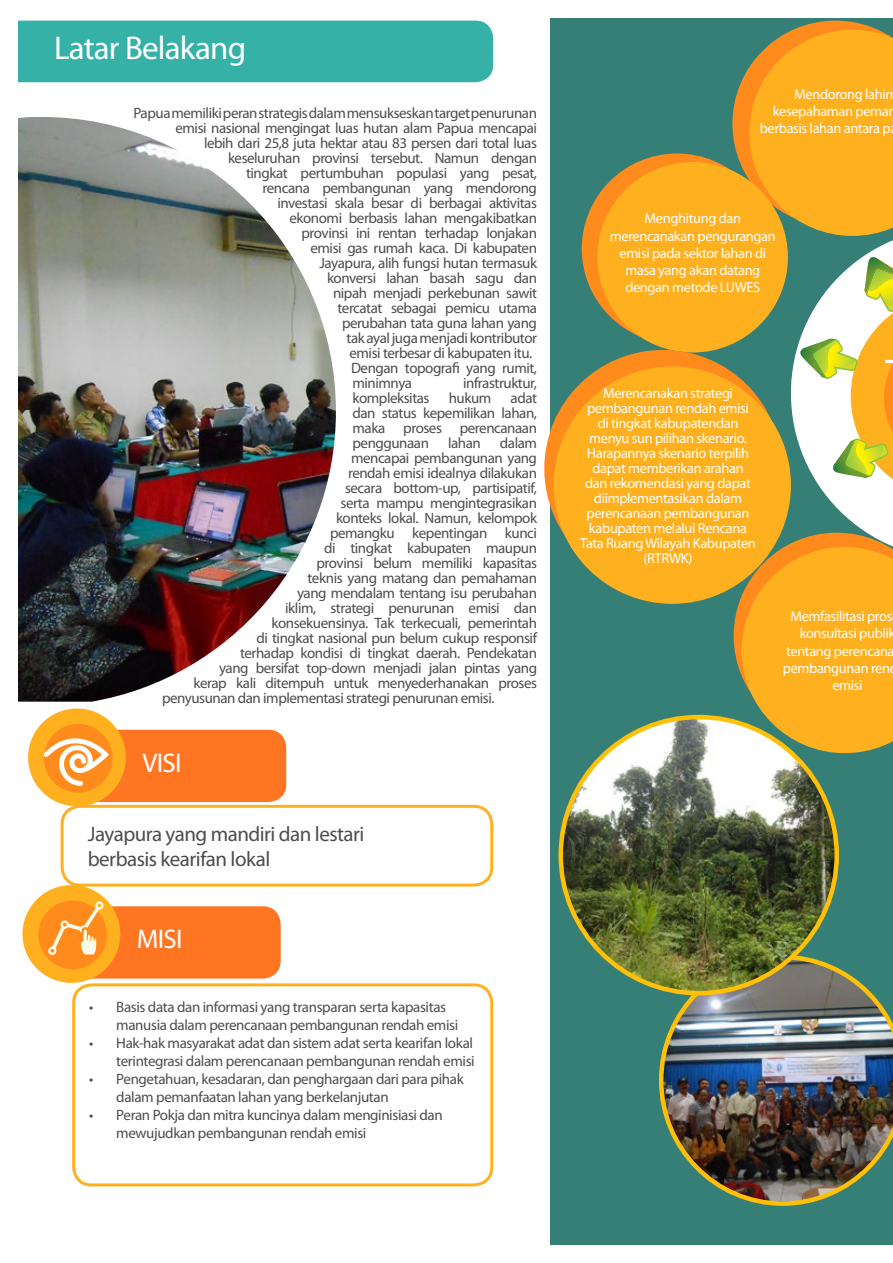
<style>
.page{position:relative;width:893px;height:1263px;background:#fff}
.page>*{position:absolute;margin:0;border:0;box-sizing:border-box;transform-origin:0 0}
.t1{font:33px "Myriad Pro";letter-spacing:-.025em;color:#fff}
.t2{font:27px "Myriad Pro";letter-spacing:-.025em;color:#fff}
.t3{font:21px/25.2px "Myriad Pro";letter-spacing:-.025em;color:#4d4d4d}
.t4{font:15px/18px "Myriad Pro";letter-spacing:-.03em;color:#4d4d4d}
.t5{font:14.4px/15px "Myriad Pro";letter-spacing:-.025em;color:#fff;text-align:center}
</style>
<div class="page">
<div style="left:551px;top:0;width:342px;height:1263px;background:#357f77"></div>
<img style="left:18px;top:117px;width:318px;height:585px">
<div style="left:18px;top:21px;width:475px;height:61px;background:#35b1a8"></div>
<div style="left:582px;top:153px;width:190px;height:191px;background:#ff8b1d;border-radius:50%"></div>
<div style="left:597px;top:162px;width:191px;height:191px;background:#ffb01f;border-radius:50%"></div>
<svg style="left:732px;top:21px;width:161px;height:732px"></svg>
<div style="left:544px;top:350px;width:238px;height:237px;background:#ff8b1d;border-radius:50%"></div>
<div style="left:553px;top:366px;width:238px;height:238px;background:#ffb01f;border-radius:50%"></div>
<div style="left:72px;top:983px;width:421px;height:203px;border:3px solid #ffb01f;border-radius:18px"></div>
<div style="left:57px;top:906px;width:224px;height:72px;background:#ff7521;border-radius:18px"></div>
<div style="left:23px;top:885px;width:97px;height:98px;background:#ffb01f;border-radius:50%"></div>
<div style="left:38px;top:900px;width:69px;height:69px;background:#ff8b1d;border-radius:50%"></div>
<svg style="left:48px;top:901px;width:56px;height:54px"></svg>
<img style="left:659px;top:955px;width:234px;height:251px">
<img style="left:561px;top:717px;width:276px;height:276px;border-radius:138px">
<div style="left:61px;top:805px;width:432px;height:81px;border:3px solid #ffb01f;border-radius:18px"></div>
<div style="left:63px;top:730px;width:223px;height:72px;background:#ff7521;border-radius:18px"></div>
<div style="left:28px;top:708px;width:98px;height:98px;background:#ffb01f;border-radius:50%"></div>
<div style="left:44px;top:724px;width:69px;height:69px;background:#ff8b1d;border-radius:50%"></div>
<svg style="left:44px;top:738px;width:65px;height:48px"></svg>
<div style="left:0;top:0;width:893px;height:17px;background:#fff"></div>
<div style="left:0;top:1246px;width:893px;height:17px;background:#fff"></div>
<h1 class="t1" style="left:54px;top:28px;width:194px">Latar Belakang</h1>
<p class="t4" style="left:134px;top:103px;width:405px">Papua memiliki peran strategis dalam mensukseskan target penurunan</p>
<p class="t4" style="left:176px;top:118px;width:363px">emisi nasional mengingat luas hutan alam Papua mencapai</p>
<p class="t4" style="left:204px;top:133px;width:334px">lebih dari 25,8 juta hektar atau 83 persen dari total luas</p>
<p class="t4" style="left:228px;top:148px;width:311px">keseluruhan provinsi tersebut. Namun dengan</p>
<p class="t4" style="left:246px;top:163px;width:293px">tingkat pertumbuhan populasi yang pesat,</p>
<p class="t4" style="left:262px;top:178px;width:276px">rencana pembangunan yang mendorong</p>
<p class="t4" style="left:278px;top:193px;width:261px">investasi skala besar di berbagai aktivitas</p>
<p class="t4" style="left:290px;top:208px;width:249px">ekonomi berbasis lahan mengakibatkan</p>
<p class="t4" style="left:302px;top:223px;width:237px">provinsi ini rentan terhadap lonjakan</p>
<p class="t4" style="left:311px;top:238px;width:228px">emisi gas rumah kaca. Di kabupaten</p>
<p class="t4" style="left:320px;top:253px;width:219px">Jayapura, alih fungsi hutan termasuk</p>
<p class="t4" style="left:327px;top:268px;width:211px">konversi lahan basah sagu dan</p>
<p class="t4" style="left:333px;top:283px;width:205px">nipah menjadi perkebunan sawit</p>
<p class="t4" style="left:338px;top:298px;width:201px">tercatat sebagai pemicu utama</p>
<p class="t4" style="left:342px;top:313px;width:196px">perubahan tata guna lahan yang</p>
<p class="t4" style="left:347px;top:328px;width:192px">tak ayal juga menjadi kontributor</p>
<p class="t4" style="left:350px;top:343px;width:184px">emisi terbesar di kabupaten itu.</p>
<p class="t4" style="left:351px;top:358px;width:188px">Dengan topografi yang rumit,</p>
<p class="t4" style="left:353px;top:373px;width:61px">minimnya</p>
<p class="t4" style="left:463px;top:373px;width:75px">infrastruktur,</p>
<p class="t4" style="left:353px;top:388px;width:79px">kompleksitas</p>
<p class="t4" style="left:449px;top:388px;width:44px">hukum</p>
<p class="t4" style="left:353px;top:390px;width:186px;line-height:15px;text-align:justify;text-indent:158px">adat dan status kepemilikan lahan, maka proses perencanaan penggunaan</p>
<p class="t4" style="left:448px;top:433px;width:34px">lahan</p>
<p class="t4" style="left:500px;top:433px;width:39px">dalam</p>
<p class="t4" style="left:351px;top:448px;width:188px">mencapai pembangunan yang</p>
<p class="t4" style="left:348px;top:463px;width:191px">rendah emisi idealnya dilakukan</p>
<p class="t4" style="left:345px;top:478px;width:194px">secara bottom-up, partisipatif,</p>
<p class="t4" style="left:341px;top:493px;width:198px">serta mampu mengintegrasikan</p>
<p class="t4" style="left:336px;top:508px;width:202px">konteks lokal. Namun, kelompok</p>
<p class="t4" style="left:330px;top:523px;width:208px">pemangku kepentingan kunci</p>
<p class="t4" style="left:324px;top:538px;width:214px">di tingkat kabupaten maupun</p>
<p class="t4" style="left:317px;top:553px;width:222px">provinsi belum memiliki kapasitas</p>
<p class="t4" style="left:308px;top:568px;width:231px">teknis yang matang dan pemahaman</p>
<p class="t4" style="left:297px;top:583px;width:241px">yang mendalam tentang isu perubahan</p>
<p class="t4" style="left:285px;top:598px;width:254px">iklim, strategi penurunan emisi dan</p>
<p class="t4" style="left:272px;top:613px;width:267px">konsekuensinya. Tak terkecuali, pemerintah</p>
<p class="t4" style="left:257px;top:628px;width:282px">di tingkat nasional pun belum cukup responsif</p>
<p class="t4" style="left:240px;top:643px;width:299px">terhadap kondisi di tingkat daerah. Pendekatan</p>
<p class="t4" style="left:219px;top:658px;width:320px">yang bersifat top-down menjadi jalan pintas yang</p>
<p class="t4" style="left:194px;top:673px;width:345px">kerap kali ditempuh untuk menyederhanakan proses</p>
<p class="t4" style="left:162px;top:688px;width:334px">penyusunan dan implementasi strategi penurunan emisi.</p>
<h2 class="t2" style="left:142px;top:746px;width:41px">VISI</h2>
<h3 class="t3" style="left:88px;top:821px;width:278px">Jayapura yang mandiri dan lestari berbasis kearifan lokal</h3>
<h2 class="t2" style="left:137px;top:922px;width:47px">MISI</h2>
<p class="t4" style="left:116px;top:997px;width:343px;text-indent:-27px">• Basis data dan informasi yang transparan serta kapasitas manusia dalam perencanaan pembangunan rendah emisi</p>
<p class="t4" style="left:89px;top:1033px;width:387px;text-align:right">• Hak-hak masyarakat adat dan sistem adat serta kearifan lokal terintegrasi dalam perencanaan pembangunan rendah emisi</p>
<p class="t4" style="left:116px;top:1069px;width:349px;text-indent:-27px">• Pengetahuan, kesadaran, dan penghargaan dari para pihak dalam pemanfaatan lahan yang berkelanjutan</p>
<p class="t4" style="left:116px;top:1105px;width:328px;text-indent:-27px">• Peran Pokja dan mitra kuncinya dalam menginisiasi dan mewujudkan pembangunan rendah emisi</p>
<p class="t5" style="left:794px;top:86px;width:97px">Mendorong lahir</p>
<p class="t5" style="left:773px;top:103px;width:125px">kesepahaman peman</p>
<p class="t5" style="left:760px;top:121px;width:132px">berbasis lahan antara p</p>
<p class="t5" style="left:610px;top:210px;width:167px;line-height:17.2px">Menghitung dan merencanakan pengurangan emisi pada sektor lahan di masa yang akan datang dengan metode LUWES</p>
<p class="t5" style="left:580px;top:385px;width:177px">Merencanakan strategi pembangunan rendah emisi di tingkat kabupatendan menyu sun pilihan skenario.<br>Harapannya skenario terpilih dapat memberikan arahan dan rekomendasi yang dapat diimplementasikan dalam perencanaan pembangunan kabupaten melalui Rencana<br>Tata Ruang Wilayah Kabupaten (RTRWK)</p>
<p class="t5" style="left:790px;top:608px;width:103px">Memfasilitasi pros</p>
<p class="t5" style="left:800px;top:626px;width:97px">konsultasi publik</p>
<p class="t5" style="left:786px;top:643px;width:110px">tentang perencana</p>
<p class="t5" style="left:783px;top:660px;width:109px">pembangunan ren</p>
<p class="t5" style="left:832px;top:678px;width:32px">emisi</p>
</div>
